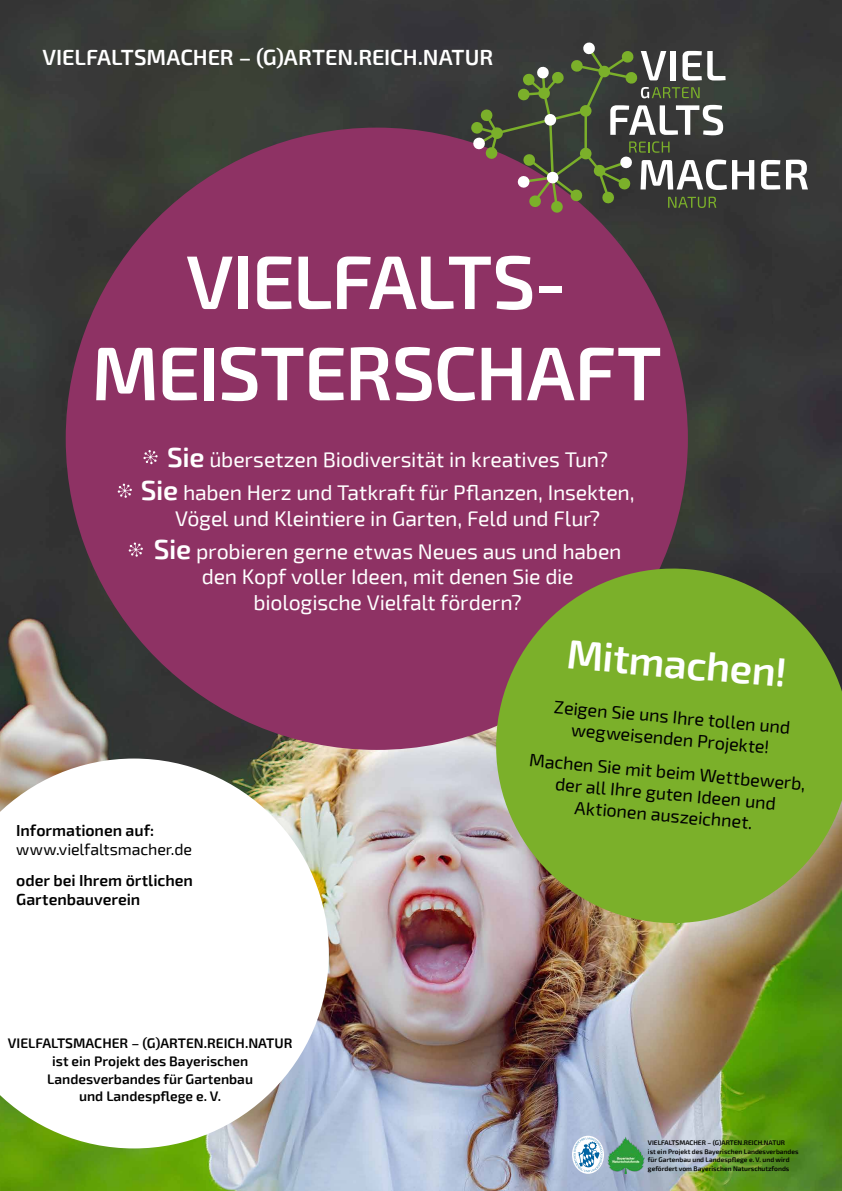
<style>
.page{position:relative;width:842px;height:1191px;background:#fff}
.page>*{position:absolute;margin:0;border:0;box-sizing:border-box;transform-origin:0 0}
.t1{font:600 76px/91.2px "Exo 2";letter-spacing:-.02em;color:#fff;text-align:center}
.t2{font:600 41px "Exo 2";color:#fff}
.t3{font:600 22px "Exo 2";letter-spacing:-.005em;color:#fff}
.t4{font:21.2px/33.1px "Exo 2";letter-spacing:-.01em;color:#fff;text-align:center}
.t5{font:18px/21.6px "Exo 2";color:#000;text-align:center}
.t6{font:600 16px/19.2px "Exo 2";letter-spacing:-.005em;color:#000}
.t7{font:16px "Exo 2";letter-spacing:-.005em;color:#000}
.t8{font:600 13.9px/17.6px "Exo 2";color:#000;text-align:center}
.t9{font:600 6.7px/8.5px "Exo 2";color:#000}
.s1{font-weight:600;font-size:27.6px}
</style>
<div class="page">
<img style="left:0;top:0;width:842px;height:1191px">
<div style="left:66px;top:128px;width:622px;height:622px;background:#8e3264;border-radius:50%"></div>
<svg style="left:0;top:758px;width:329px;height:390px"></svg>
<svg style="left:761px;top:160px;width:19px;height:30px"></svg>
<svg style="left:786px;top:160px;width:22px;height:29px"></svg>
<svg style="left:471px;top:42px;width:283px;height:171px"></svg>
<svg style="left:488px;top:561px;width:354px;height:370px;fill:#7bb02a"></svg>
<img style="left:607px;top:1136px;width:37px;height:37px">
<svg style="left:572px;top:1135px;width:32px;height:38px"></svg>
<svg style="left:573px;top:1137px;width:30px;height:35px"></svg>
<svg style="left:143px;top:450px;width:15px;height:14px"></svg>
<svg style="left:118px;top:483px;width:14px;height:15px"></svg>
<svg style="left:129px;top:542px;width:14px;height:15px"></svg>
<p class="t3" style="left:43px;top:41px;width:452px">VIELFALTSMACHER – (G)ARTEN.REICH.NATUR</p>
<h1 class="t1" style="left:91px;top:233px;width:572px">VIELFALTS-<br>MEISTERSCHAFT</h1>
<p class="t4" style="left:141px;top:442px;width:495px"><span class="s1">Sie</span> übersetzen Biodiversität in kreatives Tun?<br><span class="s1">Sie</span> haben Herz und Tatkraft für Pflanzen, Insekten,</p>
<p class="t4" style="left:154px;top:501px;width:469px">Vögel und Kleintiere in Garten, Feld und Flur?<br><span class="s1">Sie</span> probieren gerne etwas Neues aus und haben</p>
<p class="t4" style="left:202px;top:563px;width:373px;line-height:25.5px">den Kopf voller Ideen, mit denen Sie die biologische Vielfalt fördern?</p>
<p class="t6" style="left:16px;top:819px;width:139px">Informationen auf:</p>
<p class="t7" style="left:16px;top:838px;width:177px">www.vielfaltsmacher.de</p>
<p class="t6" style="left:16px;top:870px;width:178px">oder bei Ihrem örtlichen<br>Gartenbauverein</p>
<p class="t8" style="left:8px;top:1034px;width:286px">VIELFALTSMACHER – (G)ARTEN.REICH.NATUR ist ein Projekt des Bayerischen<br>Landesverbandes für Gartenbau<br>und Landespflege e. V.</p>
<h2 class="t2" style="left:570px;top:624px;width:222px;rotate:5deg">Mitmachen!</h2>
<p class="t5" style="left:555px;top:695px;width:239px;rotate:5deg">Zeigen Sie uns Ihre tollen und wegweisenden Projekte!</p>
<p class="t5" style="left:530px;top:748px;width:279px;rotate:5deg">Machen Sie mit beim Wettbewerb, der all Ihre guten Ideen und<br>Aktionen auszeichnet.</p>
<p class="t9" style="left:648px;top:1138px;width:152px">VIELFALTSMACHER – (G)ARTEN.REICH.NATUR<br>ist ein Projekt des Bayerischen Landesverbandes für Gartenbau und Landespflege e. V. und wird gefördert vom Bayerischen Naturschutzfonds</p>
</div>
